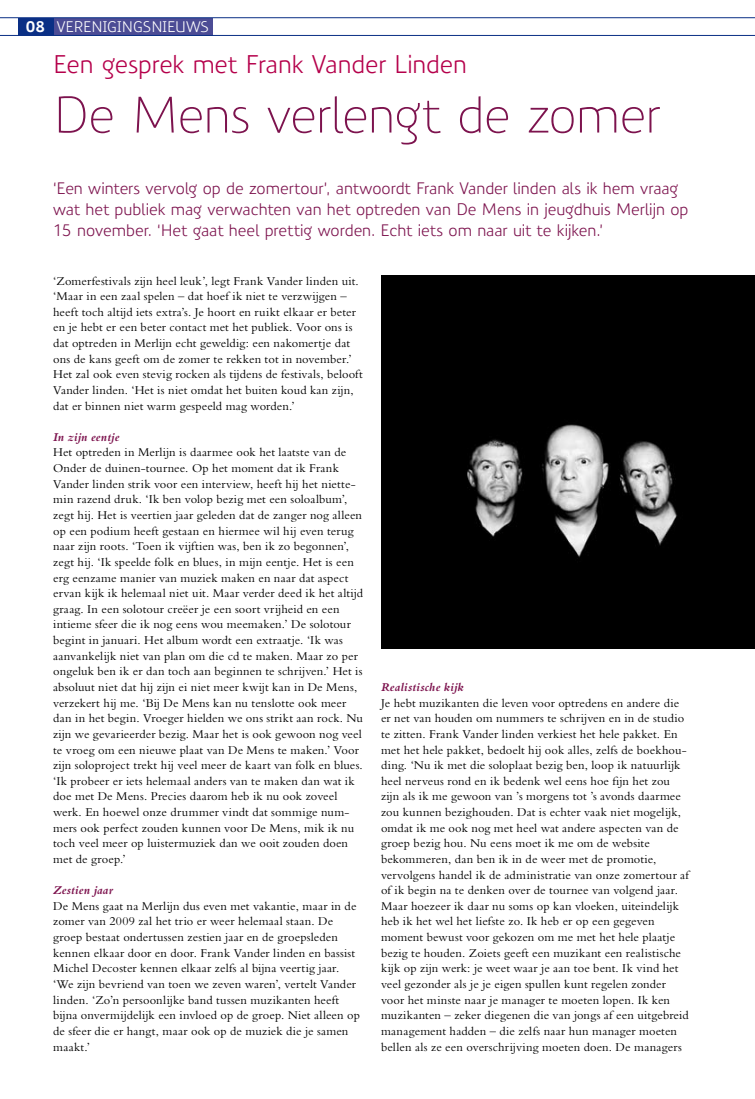
<style>
.page{position:relative;width:755px;height:1099px;background:#fff}
.page>*{position:absolute;margin:0;border:0;box-sizing:border-box;transform-origin:0 0}
.t1{font:300 50px "Precious Sans";letter-spacing:-.02em;color:#7d134e}
.t2{font:25px "Precious Sans";letter-spacing:-.01em;color:#b5004b}
.t3{font:16.25px/21.2px "Precious Sans";letter-spacing:-.005em;color:#7d134e}
.t4{font:15px "Precious Sans";color:#fff}
.t5{font:12.5px/15.6px "Bembo Std";letter-spacing:.01em;color:#000}
.t6{font:italic 700 12.5px "Bembo Std";letter-spacing:.01em;color:#7d134e}
.s1{font-weight:700}
</style>
<div class="page">
<div style="left:53px;top:18px;width:160px;height:17px;background:#4c4c95"></div>
<div style="left:18px;top:18px;width:35px;height:17px;background:#0a2f85"></div>
<hr style="left:0;top:18px;width:755px;height:1px;background:#0a2f85">
<hr style="left:0;top:35px;width:755px;height:1px;background:#0a2f85">
<img style="left:381px;top:275px;width:374px;height:373px">
<p class="t4" style="left:26px;top:17px;width:185px"><span class="s1">08</span> VERENIGINGSNIEUWS</p>
<h2 class="t2" style="left:53px;top:48px;width:415px">Een gesprek met Frank Vander Linden</h2>
<h1 class="t1" style="left:53px;top:83px;width:608px">De Mens verlengt de zomer</h1>
<p class="t3" style="left:53px;top:177px;width:637px">‘Een winters vervolg op de zomertour’, antwoordt Frank Vander linden als ik hem vraag wat het publiek mag verwachten van het optreden van De Mens in jeugdhuis Merlijn op<br>15 november. ‘Het gaat heel prettig worden. Echt iets om naar uit te kijken.’</p>
<p class="t5" style="left:53px;top:272px;width:311px">‘Zomerfestivals zijn heel leuk’, legt Frank Vander linden uit. ‘Maar in een zaal spelen – dat hoef ik niet te verzwijgen – heeft toch altijd iets extra’s. Je hoort en ruikt elkaar er beter en je hebt er een beter contact met het publiek. Voor ons is dat optreden in Merlijn echt geweldig: een nakomertje dat ons de kans geeft om de zomer te rekken tot in november.’ Het zal ook even stevig rocken als tijdens de festivals, belooft Vander linden. ‘Het is niet omdat het buiten koud kan zijn, dat er binnen niet warm gespeeld mag worden.’</p>
<p class="t6" style="left:53px;top:430px;width:68px">In zijn eentje</p>
<p class="t5" style="left:53px;top:444px;width:311px">Het optreden in Merlijn is daarmee ook het laatste van de Onder de duinen-tournee. Op het moment dat ik Frank Vander linden strik voor een interview, heeft hij het niette&shy;min razend druk. ‘Ik ben volop bezig met een soloalbum’, zegt hij. Het is veertien jaar geleden dat de zanger nog alleen op een podium heeft gestaan en hiermee wil hij even terug naar zijn roots. ‘Toen ik vijftien was, ben ik zo begonnen’, zegt hij. ‘Ik speelde folk en blues, in mijn eentje. Het is een erg eenzame manier van muziek maken en naar dat aspect ervan kijk ik helemaal niet uit. Maar verder deed ik het altijd graag. In een solotour creëer je een soort vrijheid en een intieme sfeer die ik nog eens wou meemaken.’ De solotour begint in januari. Het album wordt een extraatje. ‘Ik was aanvankelijk niet van plan om die cd te maken. Maar zo per ongeluk ben ik er dan toch aan beginnen te schrijven.’ Het is absoluut niet dat hij zijn ei niet meer kwijt kan in De Mens, verzekert hij me. ‘Bij De Mens kan nu tenslotte ook meer dan in het begin. Vroeger hielden we ons strikt aan rock. Nu zijn we gevarieerder bezig. Maar het is ook gewoon nog veel te vroeg om een nieuwe plaat van De Mens te maken.’ Voor zijn soloproject trekt hij veel meer de kaart van folk en blues. ‘Ik probeer er iets helemaal anders van te maken dan wat ik doe met De Mens. Precies daarom heb ik nu ook zoveel werk. En hoewel onze drummer vindt dat sommige num&shy;mers ook perfect zouden kunnen voor De Mens, mik ik nu toch veel meer op luistermuziek dan we ooit zouden doen met de groep.’</p>
<p class="t6" style="left:53px;top:883px;width:61px">Zestien jaar</p>
<p class="t5" style="left:53px;top:897px;width:308px">De Mens gaat na Merlijn dus even met vakantie, maar in de zomer van 2009 zal het trio er weer helemaal staan. De groep bestaat ondertussen zestien jaar en de groepsleden kennen elkaar door en door. Frank Vander linden en bassist Michel Decoster kennen elkaar zelfs al bijna veertig jaar. ‘We zijn bevriend van toen we zeven waren’, vertelt Vander linden. ‘Zo’n persoonlijke band tussen muzikanten heeft bijna onvermijdelijk een invloed op de groep. Niet alleen op de sfeer die er hangt, maar ook op de muziek die je samen maakt.’</p>
<p class="t6" style="left:381px;top:680px;width:84px">Realistische kijk</p>
<p class="t5" style="left:381px;top:694px;width:309px">Je hebt muzikanten die leven voor optredens en andere die er net van houden om nummers te schrijven en in de studio te zitten. Frank Vander linden verkiest het hele pakket. En met het hele pakket, bedoelt hij ook alles, zelfs de boekhou&shy;ding. ‘Nu ik met die soloplaat bezig ben, loop ik natuurlijk heel nerveus rond en ik bedenk wel eens hoe fijn het zou zijn als ik me gewoon van ’s morgens tot ’s avonds daarmee zou kunnen bezighouden. Dat is echter vaak niet mogelijk, omdat ik me ook nog met heel wat andere aspecten van de groep bezig hou. Nu eens moet ik me om de website bekommeren, dan ben ik in de weer met de promotie, vervolgens handel ik de administratie van onze zomertour af of ik begin na te denken over de tournee van volgend jaar.<br>Maar hoezeer ik daar nu soms op kan vloeken, uiteindelijk heb ik het wel het liefste zo. Ik heb er op een gegeven moment bewust voor gekozen om me met het hele plaatje bezig te houden. Zoiets geeft een muzikant een realistische kijk op zijn werk: je weet waar je aan toe bent. Ik vind het veel gezonder als je je eigen spullen kunt regelen zonder voor het minste naar je manager te moeten lopen. Ik ken muzikanten – zeker diegenen die van jongs af een uitgebreid management hadden – die zelfs naar hun manager moeten bellen als ze een overschrijving moeten doen. De managers</p>
</div>
